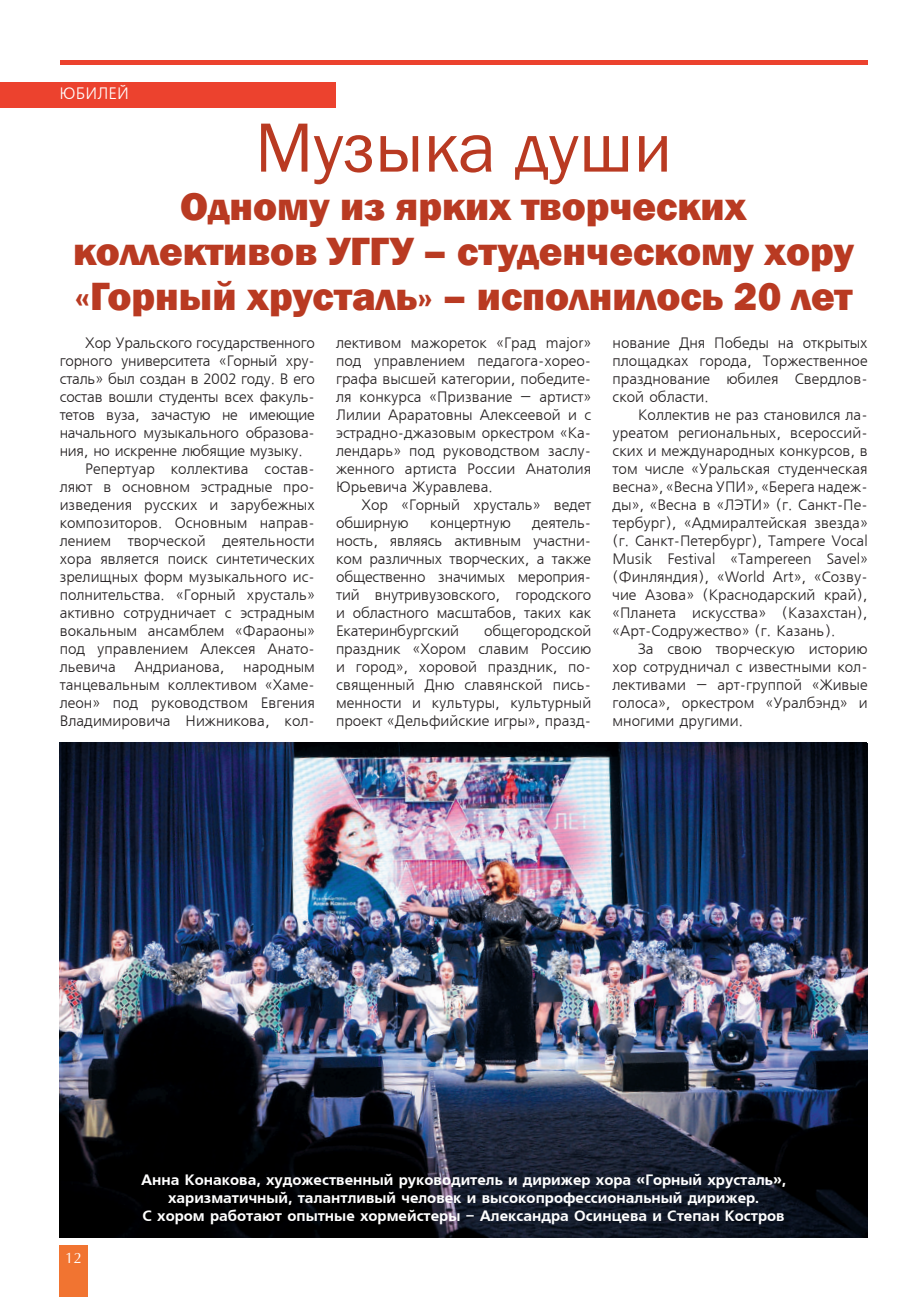
<style>
.page{position:relative;width:910px;height:1297px;background:#fff}
.page>*{position:absolute;margin:0;border:0;box-sizing:border-box;transform-origin:0 0}
.t1{font:72px "Franklin Gothic";color:#b93a22}
.t2{font:800 40.5px/45px "Franklin Gothic";color:#b93a22;text-align:center}
.t3{font:16.5px "Free Set CTT";letter-spacing:.01em;color:#fff}
.t4{font:15px/18px "Free Set CTT";color:#231f20;text-align:justify}
.t5{font:15px/18px "AXP Free Set C Bold";color:#fff;text-align:center}
.t6{font:15px "AG Opus";color:#fff}
</style>
<div class="page">
<div style="left:60px;top:1246px;width:28px;height:51px;background:#f17431"></div>
<hr style="left:60px;top:60px;width:807px;height:4px;background:#ec422e">
<div style="left:0;top:82px;width:336px;height:25px;background:#ec422e"></div>
<img style="left:60px;top:742px;width:807px;height:495px">
<p class="t3" style="left:60px;top:85px;width:71px">ЮБИЛЕЙ</p>
<h1 class="t1" style="left:255px;top:103px;width:418px">Музыка души</h1>
<h2 class="t2" style="left:73px;top:184px;width:782px">Одному из ярких творческих коллективов УГГУ – студенческому хору «Горный хрусталь» – исполнилось 20 лет</h2>
<p class="t4" style="left:85px;top:335px;width:231px">Хор Уральского государственного</p>
<p class="t4" style="left:60px;top:353px;width:257px">горного университета «Горный хру-</p>
<p class="t4" style="left:60px;top:371px;width:257px">сталь» был создан в 2002 году. В его</p>
<p class="t4" style="left:60px;top:389px;width:257px">состав вошли студенты всех факуль-</p>
<p class="t4" style="left:60px;top:407px;width:257px">тетов вуза, зачастую не имеющие</p>
<p class="t4" style="left:60px;top:425px;width:257px">начального музыкального образова-</p>
<p class="t4" style="left:60px;top:443px;width:244px">ния, но искренне любящие музыку.</p>
<p class="t4" style="left:85px;top:461px;width:231px">Репертуар коллектива состав-</p>
<p class="t4" style="left:60px;top:479px;width:257px">ляют в основном эстрадные про-</p>
<p class="t4" style="left:60px;top:497px;width:257px">изведения русских и зарубежных</p>
<p class="t4" style="left:60px;top:515px;width:257px">композиторов. Основным направ-</p>
<p class="t4" style="left:60px;top:533px;width:257px">лением творческой деятельности</p>
<p class="t4" style="left:60px;top:551px;width:257px">хора является поиск синтетических</p>
<p class="t4" style="left:60px;top:569px;width:257px">зрелищных форм музыкального ис-</p>
<p class="t4" style="left:60px;top:587px;width:257px">полнительства. «Горный хрусталь»</p>
<p class="t4" style="left:60px;top:605px;width:257px">активно сотрудничает c эстрадным</p>
<p class="t4" style="left:60px;top:623px;width:257px">вокальным ансамблем «Фараоны»</p>
<p class="t4" style="left:60px;top:641px;width:257px">под управлением Алексея Анато-</p>
<p class="t4" style="left:60px;top:659px;width:257px">льевича Андрианова, народным</p>
<p class="t4" style="left:60px;top:677px;width:257px">танцевальным коллективом «Хаме-</p>
<p class="t4" style="left:60px;top:695px;width:257px">леон» под руководством Евгения</p>
<p class="t4" style="left:60px;top:713px;width:257px">Владимировича Нижникова, кол-</p>
<p class="t4" style="left:612px;top:335px;width:257px">нование Дня Победы на открытых площадках города, Торжественное празднование юбилея Свердлов&shy;ской области.</p>
<p class="t4" style="left:612px;top:407px;width:257px;text-indent:26px">Коллектив не раз становился ла&shy;уреатом региональных, всероссий&shy;ских и международных конкурсов, в том числе «Уральская студенческая весна», «Весна УПИ», «Берега надеж&shy;ды», «Весна в «ЛЭТИ» (г. Санкт-Пе&shy;тербург), «Адмиралтейская звезда» (г. Санкт-Петербург), Tampere Vocal Musik Festival «Tampereen Savel» (Финляндия), «World Art», «Созву&shy;чие Азова» (Краснодарский край), «Планета искусства» (Казахстан), «Арт-Содружество» (г. Казань).</p>
<p class="t4" style="left:612px;top:641px;width:257px;text-indent:26px">За свою творческую историю хор сотрудничал с известными кол&shy;лективами – арт-группой «Живые голоса», оркестром «Уралбэнд» и многими другими.</p>
<p class="t4" style="left:336px;top:335px;width:257px">лективом мажореток «Град major» под управлением педагога-хорео&shy;графа высшей категории, победите&shy;ля конкурса «Призвание – артист» Лилии Араратовны Алексеевой и с эстрадно-джазовым оркестром «Ка&shy;лендарь» под руководством заслу&shy;женного артиста России Анатолия Юрьевича Журавлева.</p>
<p class="t4" style="left:336px;top:497px;width:257px;text-indent:26px">Хор «Горный хрусталь» ведет обширную</p>
<p class="t4" style="left:336px;top:515px;width:257px;text-indent:196px">деятель&shy;ность, являясь активным участни&shy;ком различных творческих, а также общественно значимых мероприя&shy;тий внутривузовского, городского и областного масштабов, таких как Екатеринбургский</p>
<p class="t4" style="left:430px;top:515px;width:82px">концертную</p>
<p class="t4" style="left:336px;top:623px;width:257px;text-indent:148px">общегородской праздник «Хором славим Россию и город», хоровой праздник, по&shy;священный Дню славянской пись&shy;менности и культуры, культурный проект «Дельфийские игры», празд-</p>
<p class="t6" style="left:65px;top:1250px;width:18px">12</p>
<p class="t5" style="left:141px;top:1171px;width:647px">Анна Конакова, художественный руководитель и дирижер хора «Горный хрусталь», харизматичный, талантливый человек и высокопрофессиональный дирижер.<br>С хором работают опытные хормейстеры – Александра Осинцева и Степан Костров</p>
</div>
